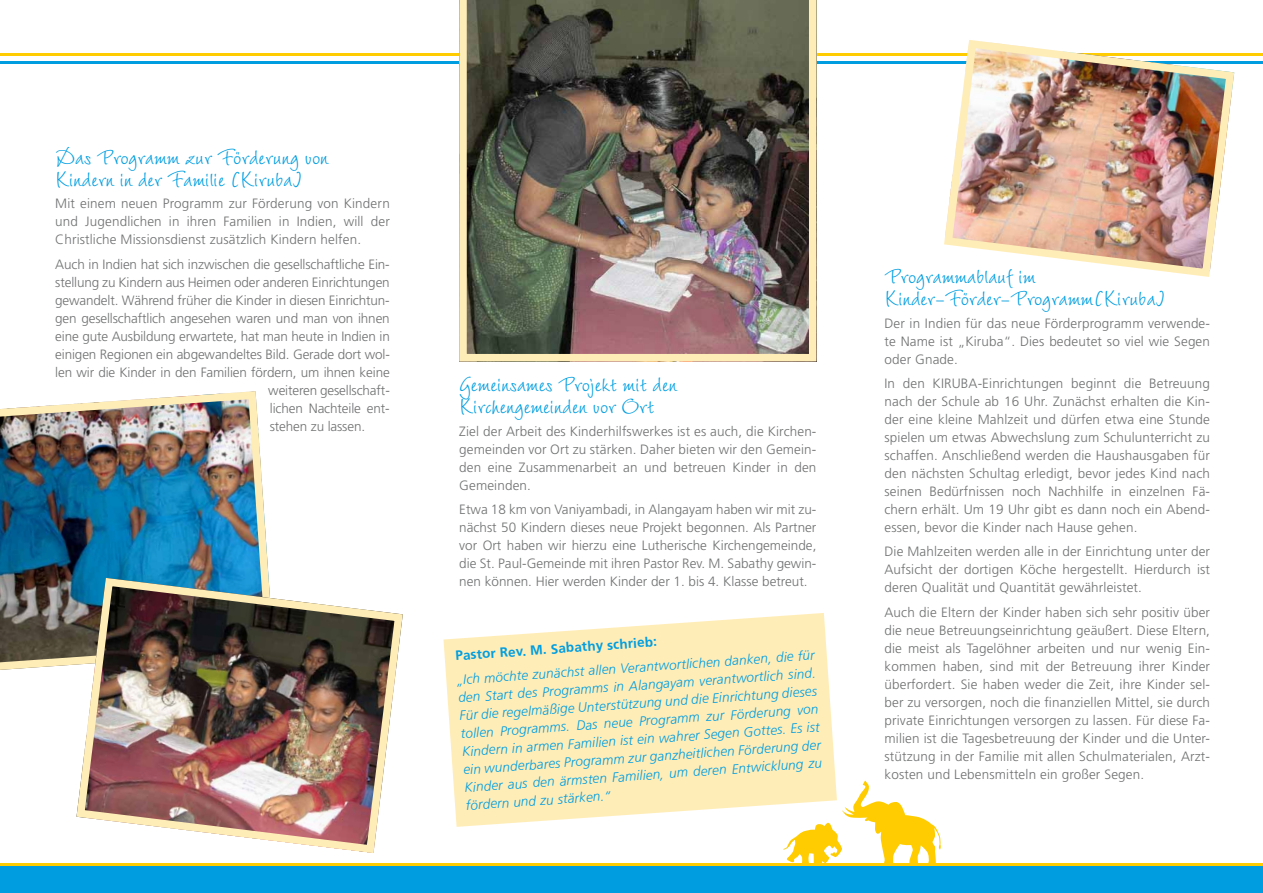
<style>
.page{position:relative;width:1263px;height:893px;background:#fff}
.page>*{position:absolute;margin:0;border:0;box-sizing:border-box;transform-origin:0 0}
.t1{font:30px/22.5px "Wiesbaden Swing";color:#009ee0}
.t2{font:300 13.5px/18px "Frutiger";letter-spacing:-.01em;color:#707172;text-align:justify}
.t3{font:italic 300 13.5px/18px "Frutiger";color:#009ee0;text-align:justify}
.t4{font:700 13.5px "Frutiger";color:#009ee0}
</style>
<div class="page">
<svg style="left:783px;top:780px;width:158px;height:83px"></svg>
<div style="left:0;top:865px;width:1263px;height:28px;background:#009ee0"></div>
<hr style="left:0;top:863px;width:1263px;height:2px;background:#fecc00">
<hr style="left:0;top:53px;width:1263px;height:2px;background:#fecc00">
<hr style="left:0;top:62px;width:1263px;height:2px;background:#009ee0">
<svg style="left:443px;top:613px;width:394px;height:214px;background:#feefc2"></svg>
<img style="left:459px;top:0;width:357px;height:361px">
<img style="left:0;top:391px;width:269px;height:279px">
<img style="left:940px;top:40px;width:298px;height:237px">
<img style="left:72px;top:574px;width:331px;height:279px">
<h1 class="t1" style="left:55px;top:145px;width:275px">Das Programm zur Förderung von<br>Kindern in der Familie (Kiruba)</h1>
<p class="t2" style="left:55px;top:195px;width:336px">Mit einem neuen Programm zur Förderung von Kindern und Jugendlichen in ihren Familien in Indien, will der Christliche Missionsdienst zusätzlich Kindern helfen.</p>
<p class="t2" style="left:55px;top:255px;width:336px">Auch in Indien hat sich inzwischen die gesellschaftliche Ein-</p>
<p class="t2" style="left:55px;top:273px;width:336px">stellung zu Kindern aus Heimen oder anderen Einrichtungen</p>
<p class="t2" style="left:55px;top:291px;width:336px">gewandelt. Während früher die Kinder in diesen Einrichtun-</p>
<p class="t2" style="left:55px;top:309px;width:336px">gen gesellschaftlich angesehen waren und man von ihnen</p>
<p class="t2" style="left:55px;top:327px;width:336px">eine gute Ausbildung erwartete, hat man heute in Indien in</p>
<p class="t2" style="left:55px;top:345px;width:336px">einigen Regionen ein abgewandeltes Bild. Gerade dort wol-</p>
<p class="t2" style="left:55px;top:363px;width:336px">len wir die Kinder in den Familien fördern, um ihnen keine</p>
<p class="t2" style="left:268px;top:381px;width:123px">weiteren gesellschaft-</p>
<p class="t2" style="left:270px;top:399px;width:121px">lichen Nachteile ent-</p>
<p class="t2" style="left:270px;top:417px;width:97px">stehen zu lassen.</p>
<h1 class="t1" style="left:459px;top:372px;width:219px">Gemeinsames Projekt mit den<br>Kirchengemeinden vor Ort</h1>
<p class="t2" style="left:459px;top:422px;width:359px">Ziel der Arbeit des Kinderhilfswerkes ist es auch, die Kirchen&shy;gemeinden vor Ort zu stärken. Daher bieten wir den Gemein&shy;den eine Zusammenarbeit an und betreuen Kinder in den Gemeinden.</p>
<p class="t2" style="left:459px;top:500px;width:359px">Etwa 18 km von Vaniyambadi, in Alangayam haben wir mit zu&shy;nächst 50 Kindern dieses neue Projekt begonnen. Als Partner vor Ort haben wir hierzu eine Lutherische Kirchengemeinde, die St. Paul-Gemeinde mit ihren Pastor Rev. M. Sabathy gewin&shy;nen können. Hier werden Kinder der 1. bis 4. Klasse betreut.</p>
<p class="t4" style="left:455px;top:648px;width:203px;rotate:-4deg">Pastor Rev. M. Sabathy schrieb:</p>
<p class="t3" style="left:456px;top:671px;width:360px;rotate:-4deg">„Ich möchte zunächst allen Verantwortlichen danken, die für den Start des Programms in Alangayam verantwortlich sind.<br>Für die regelmäßige Unterstützung und die Einrichtung dieses tollen Programms. Das neue Programm zur Förderung von Kindern in armen Familien ist ein wahrer Segen Gottes. Es ist ein wunderbares Programm zur ganzheitlichen Förderung der Kinder aus den ärmsten Familien, um deren Entwicklung zu fördern und zu stärken.“</p>
<h1 class="t1" style="left:884px;top:264px;width:282px">Programmablauf im<br>Kinder-Förder-Programm(Kiruba)</h1>
<p class="t2" style="left:884px;top:314px;width:327px">Der in Indien für das neue Förderprogramm verwende&shy;te Name ist „Kiruba“. Dies bedeutet so viel wie Segen oder Gnade.</p>
<p class="t2" style="left:884px;top:375px;width:327px">In den KIRUBA-Einrichtungen beginnt die Betreuung nach der Schule ab 16 Uhr. Zunächst erhalten die Kin&shy;der eine kleine Mahlzeit und dürfen etwa eine Stunde spielen um etwas Abwechslung zum Schulunterricht zu schaffen. Anschließend werden die Haushausgaben für den nächsten Schultag erledigt, bevor jedes Kind nach seinen Bedürfnissen noch Nachhilfe in einzelnen Fä&shy;chern erhält. Um 19 Uhr gibt es dann noch ein Abend&shy;essen, bevor die Kinder nach Hause gehen.</p>
<p class="t2" style="left:884px;top:543px;width:327px">Die Mahlzeiten werden alle in der Einrichtung unter der Aufsicht der dortigen Köche hergestellt. Hierdurch ist deren Qualität und Quantität gewährleistet.</p>
<p class="t2" style="left:884px;top:603px;width:327px">Auch die Eltern der Kinder haben sich sehr positiv über die neue Betreuungseinrichtung geäußert. Diese Eltern, die meist als Tagelöhner arbeiten und nur wenig Ein&shy;kommen haben, sind mit der Betreuung ihrer Kinder überfordert. Sie haben weder die Zeit, ihre Kinder sel&shy;ber zu versorgen, noch die finanziellen Mittel, sie durch private Einrichtungen versorgen zu lassen. Für diese Fa&shy;milien ist die Tagesbetreuung der Kinder und die Unter&shy;stützung in der Familie mit allen Schulmaterialen, Arzt&shy;kosten und Lebensmitteln ein großer Segen.</p>
</div>
